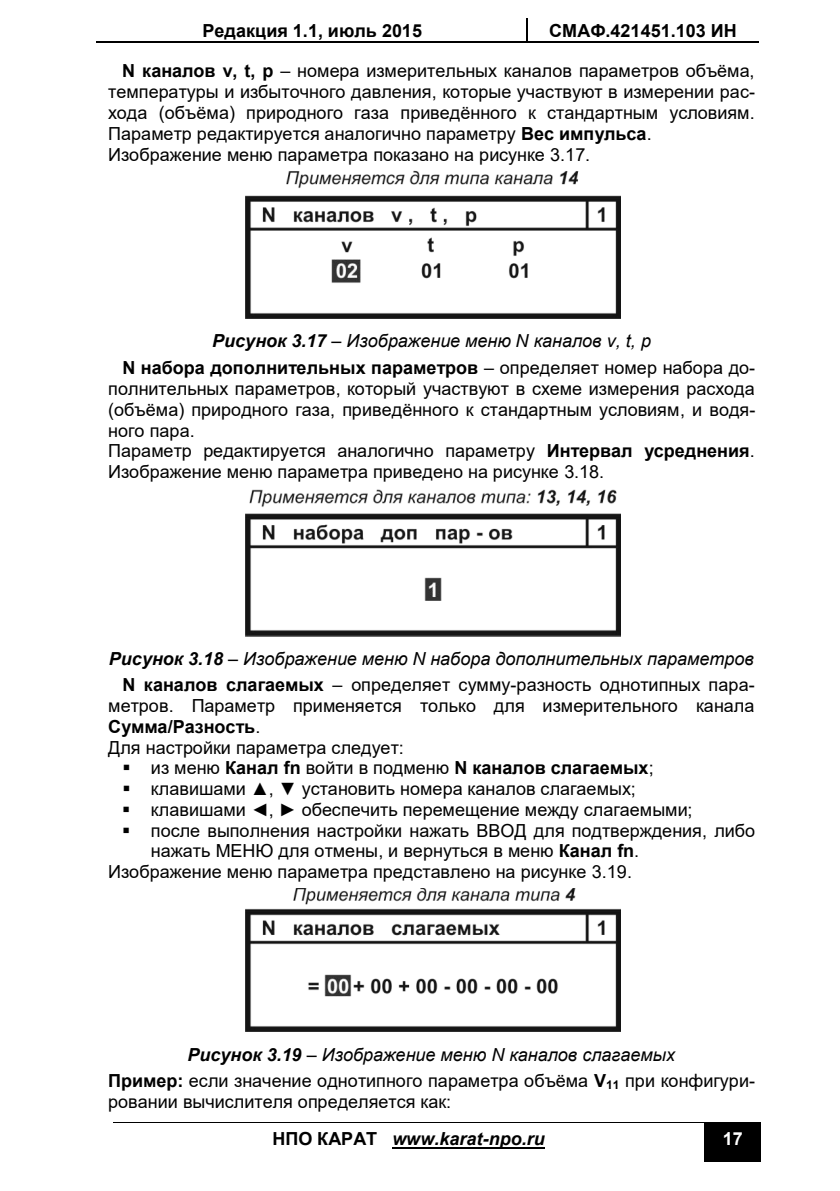
<style>
.page{position:relative;width:840px;height:1191px;background:#fff}
.page>*{position:absolute;margin:0;border:0;box-sizing:border-box;transform-origin:0 0}
.t1{font:18px/20.8px "Arial";color:#000}
.t2{font:700 18px/26.6px "Arial";color:#000}
.t3{font:italic 18px/26.4px "Arial";color:#000;text-align:right}
.t4{font:italic 700 18px "Arial";color:#000}
.t5{font:700 18px "Arial";color:#fff}
.s1{font-weight:700}
.s2{font-style:italic}
.s3{font-weight:400;font-style:italic}
.s4{font-weight:400}
.s5{font-weight:700;font-style:normal}
.s6{font-style:normal}
.s7{font-weight:700;font-style:italic}
</style>
<div class="page">
<hr style="left:96px;top:41px;width:430px;height:1px;background:#000">
<hr style="left:526px;top:18px;width:2px;height:23px;background:#000">
<hr style="left:528px;top:41px;width:230px;height:1px;background:#000">
<hr style="left:392px;top:1146px;width:152px;height:2px;background:#000">
<div style="left:704px;top:1122px;width:56px;height:39px;background:#000"></div>
<hr style="left:113px;top:1121px;width:590px;height:1px;background:#000">
<hr style="left:704px;top:1121px;width:56px;height:1px;background:#000">
<hr style="left:703px;top:1128px;width:1px;height:33px;background:#000">
<hr style="left:760px;top:1128px;width:1px;height:33px;background:#000">
<img style="left:245px;top:170px;width:375px;height:149px">
<img style="left:245px;top:489px;width:375px;height:147px">
<img style="left:245px;top:888px;width:375px;height:144px">
<p class="t2" style="left:202px;top:17px;width:221px">Редакция 1.1, июль 2015</p>
<p class="t2" style="left:549px;top:17px;width:189px">СМАФ.421451.103 ИН</p>
<p class="t1" style="left:108px;top:60px;width:648px;text-indent:14px"><span class="s1">N каналов v, t, p</span> – номера измерительных каналов параметров объёма, температуры и избыточного давления, которые участвуют в измерении рас&shy;хода (объёма) природного газа приведённого к стандартным условиям.<br>Параметр редактируется аналогично параметру <span class="s1">Вес импульса</span>.<br>Изображение меню параметра показано на рисунке 3.17.</p>
<p class="t2" style="left:122px;top:328px;width:634px;text-indent:90px"><span class="s2">Рисунок 3.17</span> <span class="s3">– Изображение меню N каналов v, t, p<br></span>N набора дополнительных параметров <span class="s4">– определяет номер набора до-</span></p>
<p class="t1" style="left:108px;top:378px;width:648px">полнительных параметров, который участвуют в схеме измерения расхода (объёма) природного газа, приведённого к стандартным условиям, и водя&shy;ного пара.<br>Параметр редактируется аналогично параметру <span class="s1">Интервал усреднения</span>.<br>Изображение меню параметра приведено на рисунке 3.18.</p>
<p class="t3" style="left:109px;top:645px;width:647px"><span class="s1">Рисунок 3.18</span> – Изображение меню N набора дополнительных параметров<br><span class="s5">N каналов слагаемых</span> <span class="s6">– определяет сумму-разность однотипных пара-</span></p>
<p class="t1" style="left:108px;top:695px;width:647px">метров. Параметр применяется только для измерительного канала<br><span class="s1">Сумма/Разность</span>.<br>Для настройки параметра следует:</p>
<p class="t2" style="left:122px;top:754px;width:532px">▪ <span class="s4">из меню</span> Канал fn <span class="s4">войти в подменю</span> N каналов слагаемых<span class="s4">;</span></p>
<p class="t1" style="left:122px;top:778px;width:514px">▪ клавишами ▲, ▼ установить номера каналов слагаемых;</p>
<p class="t1" style="left:122px;top:799px;width:571px">▪ клавишами ◄, ► обеспечить перемещение между слагаемыми;</p>
<p class="t1" style="left:122px;top:820px;width:634px">▪ после выполнения настройки нажать ВВОД для подтверждения, либо</p>
<p class="t1" style="left:151px;top:840px;width:489px">нажать МЕНЮ для отмены, и вернуться в меню <span class="s1">Канал fn</span>.</p>
<p class="t1" style="left:108px;top:861px;width:525px">Изображение меню параметра представлено на рисунке 3.19.</p>
<p class="t1" style="left:108px;top:1041px;width:648px;line-height:26.4px;text-align:center"><span class="s7">Рисунок 3.19</span> <span class="s2">– Изображение меню N каналов слагаемых<br></span><span class="s1">Пример:</span> если значение однотипного параметра объёма <span class="s1">V</span><sub>11</sub> при конфигури-</p>
<p class="t1" style="left:108px;top:1091px;width:344px">ровании вычислителя определяется как:</p>
<p class="t4" style="left:272px;top:1126px;width:274px"><span class="s6">НПО КАРАТ</span> www.karat-npo.ru</p>
<p class="t5" style="left:722px;top:1126px;width:22px">17</p>
</div>
